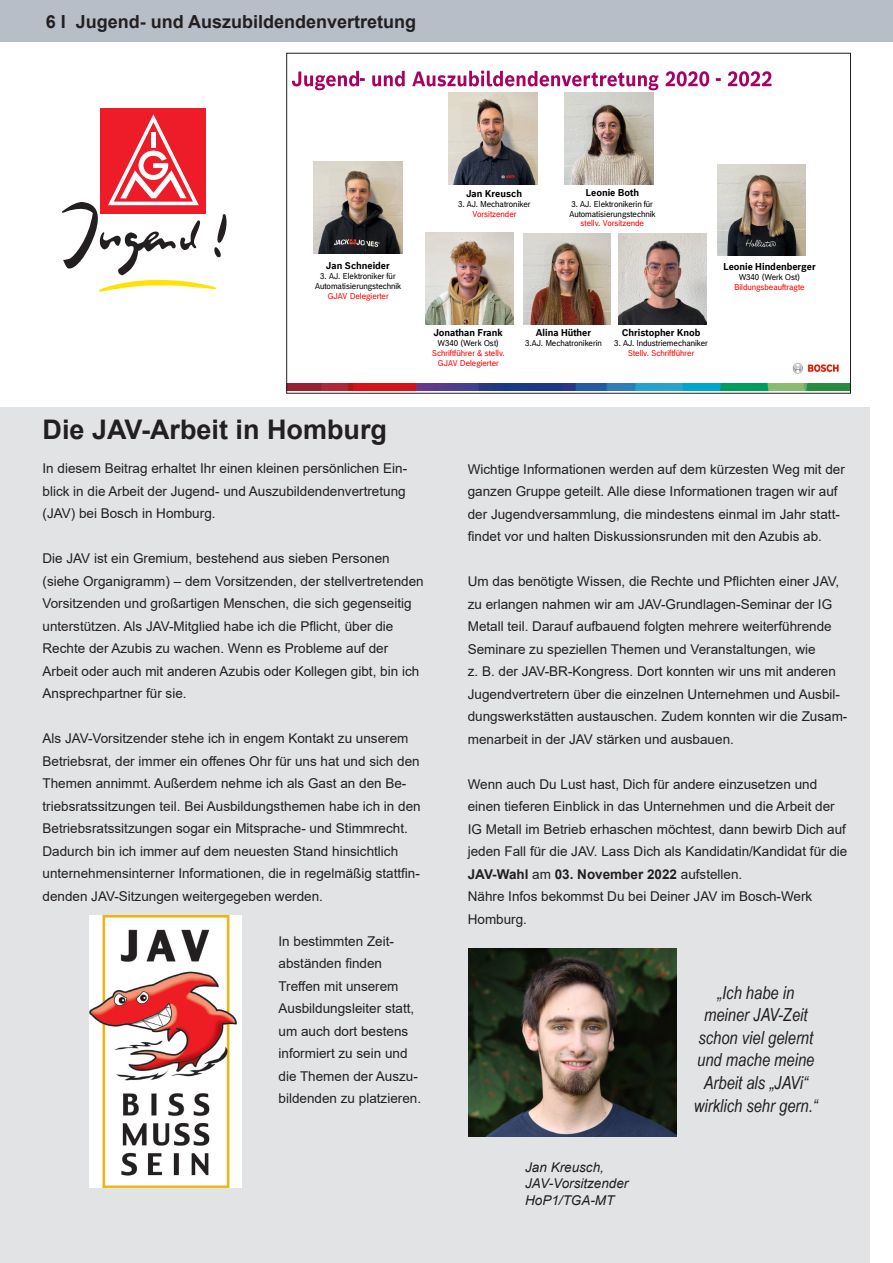
<style>
.page{position:relative;width:893px;height:1263px;background:#fff}
.page>*{position:absolute;margin:0;border:0;box-sizing:border-box;transform-origin:0 0}
.t1{font:700 27px "Arial";color:#231f20}
.t2{font:italic 18px/22.5px "Arial Narrow";color:#231f20;text-align:center}
.t3{font:700 18px "Arial";color:#231f20}
.t4{font:13.5px/22.5px "Arial";color:#231f20}
.t5{font:italic 13.5px "Arial";color:#231f20}
.t6{font:700 9.6px "Bosch Office Sans";color:#000;scale:.96 1}
.t7{font:8.25px/9.9px "Bosch Office Sans";color:#000;text-align:center;scale:.96 1}
.t8{font:8.25px/9.9px "Bosch Office Sans";color:#f00;text-align:center;scale:.96 1}
.s1{color:#f00}
.s2{color:#000}
.s3{font-weight:700}
</style>
<div class="page">
<div style="left:0;top:407px;width:870px;height:856px;background:#e1e3e4"></div>
<img style="left:468px;top:948px;width:208px;height:188px">
<div style="left:101px;top:108px;width:105px;height:105px;background:#ee1c28"></div>
<svg style="left:62px;top:114px;width:165px;height:178px"></svg>
<img style="left:90px;top:915px;width:152px;height:272px">
<img style="left:792px;top:362px;width:47px;height:12px">
<img style="left:288px;top:383px;width:561px;height:8px">
<img style="left:292px;top:70px;width:68px;height:21px">
<img style="left:360px;top:70px;width:356px;height:21px">
<img style="left:716px;top:71px;width:56px;height:16px">
<img style="left:425px;top:233px;width:89px;height:91px">
<img style="left:314px;top:161px;width:88px;height:93px">
<img style="left:448px;top:92px;width:89px;height:93px">
<img style="left:565px;top:92px;width:88px;height:93px">
<img style="left:523px;top:233px;width:87px;height:91px">
<img style="left:718px;top:164px;width:87px;height:91px">
<img style="left:619px;top:233px;width:87px;height:91px">
<div style="left:0;top:0;width:893px;height:41px;background:#b7bec7"></div>
<p class="t3" style="left:46px;top:9px;width:372px">6 I Jugend- und Auszubildendenvertretung</p>
<p class="t6" style="left:326px;top:258px;width:68px">Jan Schneider</p>
<p class="t7" style="left:315px;top:271px;width:92px">3. AJ. Elektroniker für<br>Automatisierungstechnik<br><span class="s1">GJAV Delegierter</span></p>
<p class="t6" style="left:466px;top:186px;width:60px">Jan Kreusch</p>
<p class="t7" style="left:458px;top:199px;width:77px">3. AJ. Mechatroniker<br><span class="s1">Vorsitzender</span></p>
<p class="t6" style="left:586px;top:185px;width:57px">Leonie Both</p>
<p class="t7" style="left:569px;top:198px;width:92px">3. AJ. Elektronikerin für<br>Automatisierungstechnik <span class="s1">stellv. Vorsitzende</span></p>
<p class="t6" style="left:434px;top:324px;width:73px">Jonathan Frank</p>
<p class="t8" style="left:432px;top:337px;width:77px"><span class="s2">W340 (Werk Ost)<br></span>Schriftführer &amp; stellv.<br>GJAV Delegierter</p>
<p class="t6" style="left:536px;top:325px;width:59px">Alina Hüther</p>
<p class="t7" style="left:525px;top:338px;width:82px">3.AJ. Mechatronikerin</p>
<p class="t6" style="left:622px;top:325px;width:83px">Christopher Knob</p>
<p class="t7" style="left:614px;top:338px;width:99px">3. AJ. Industriemechaniker<br><span class="s1">Stellv. Schriftführer</span></p>
<p class="t6" style="left:723px;top:259px;width:98px">Leonie Hindenberger</p>
<p class="t8" style="left:734px;top:272px;width:75px"><span class="s2">W340 (Werk Ost)<br></span>Bildungsbeauftragte</p>
<p class="t1" style="left:43px;top:410px;width:346px">Die JAV-Arbeit in Homburg</p>
<p class="t4" style="left:43px;top:457px;width:366px;text-align:justify">In diesem Beitrag erhaltet Ihr einen kleinen persönlichen Ein&shy;blick in die Arbeit der Jugend- und Auszubildendenvertretung (JAV) bei Bosch in Homburg.</p>
<p class="t4" style="left:43px;top:547px;width:383px">Die JAV ist ein Gremium, bestehend aus sieben Personen (siehe Organigramm) – dem Vorsitzenden, der stellvertretenden Vorsitzenden und großartigen Menschen, die sich gegenseitig unterstützen. Als JAV-Mitglied habe ich die Pflicht, über die Rechte der Azubis zu wachen. Wenn es Probleme auf der Arbeit oder auch mit anderen Azubis oder Kollegen gibt, bin ich Ansprechpartner für sie.</p>
<p class="t4" style="left:43px;top:727px;width:380px">Als JAV-Vorsitzender stehe ich in engem Kontakt zu unserem Betriebsrat, der immer ein offenes Ohr für uns hat und sich den Themen annimmt. Außerdem nehme ich als Gast an den Be&shy;triebsratssitzungen teil. Bei Ausbildungsthemen habe ich in den Betriebsratssitzungen sogar ein Mitsprache- und Stimmrecht.<br>Dadurch bin ich immer auf dem neuesten Stand hinsichtlich unternehmensinterner Informationen, die in regelmäßig stattfin&shy;denden JAV-Sitzungen weitergegeben werden.</p>
<p class="t4" style="left:279px;top:929px;width:144px">In bestimmten Zeit&shy;abständen finden<br>Treffen mit unserem<br>Ausbildungsleiter statt, um auch dort bestens informiert zu sein und die Themen der Auszu&shy;bildenden zu platzieren.</p>
<p class="t4" style="left:468px;top:458px;width:379px">Wichtige Informationen werden auf dem kürzesten Weg mit der ganzen Gruppe geteilt. Alle diese Informationen tragen wir auf der Jugendversammlung, die mindestens einmal im Jahr statt&shy;findet vor und halten Diskussionsrunden mit den Azubis ab.</p>
<p class="t4" style="left:468px;top:570px;width:373px">Um das benötigte Wissen, die Rechte und Pflichten einer JAV, zu erlangen nahmen wir am JAV-Grundlagen-Seminar der IG Metall teil. Darauf aufbauend folgten mehrere weiterführende Seminare zu speziellen Themen und Veranstaltungen, wie</p>
<p class="t4" style="left:468px;top:660px;width:381px">z. B. der JAV-BR-Kongress. Dort konnten wir uns mit anderen Jugendvertretern über die einzelnen Unternehmen und Ausbil&shy;dungswerkstätten austauschen. Zudem konnten wir die Zusam&shy;menarbeit in der JAV stärken und ausbauen.</p>
<p class="t4" style="left:468px;top:773px;width:381px">Wenn auch Du Lust hast, Dich für andere einzusetzen und einen tieferen Einblick in das Unternehmen und die Arbeit der IG Metall im Betrieb erhaschen möchtest, dann bewirb Dich auf jeden Fall für die JAV. Lass Dich als Kandidatin/Kandidat für die <span class="s3">JAV-Wahl</span> am <span class="s3">03. November 2022</span> aufstellen.</p>
<p class="t4" style="left:468px;top:885px;width:346px">Nähre Infos bekommst Du bei Deiner JAV im Bosch-Werk<br>Homburg.</p>
<p class="t5" style="left:525px;top:1158px;width:80px">Jan Kreusch,</p>
<p class="t5" style="left:525px;top:1175px;width:105px">JAV-Vorsitzender</p>
<p class="t5" style="left:525px;top:1191px;width:91px">HoP1/TGA-MT</p>
<p class="t2" style="left:694px;top:981px;width:125px">„Ich habe in meiner JAV-Zeit schon viel gelernt und mache meine<br>Arbeit als „JAVi“ wirklich sehr gern.“</p>
</div>
